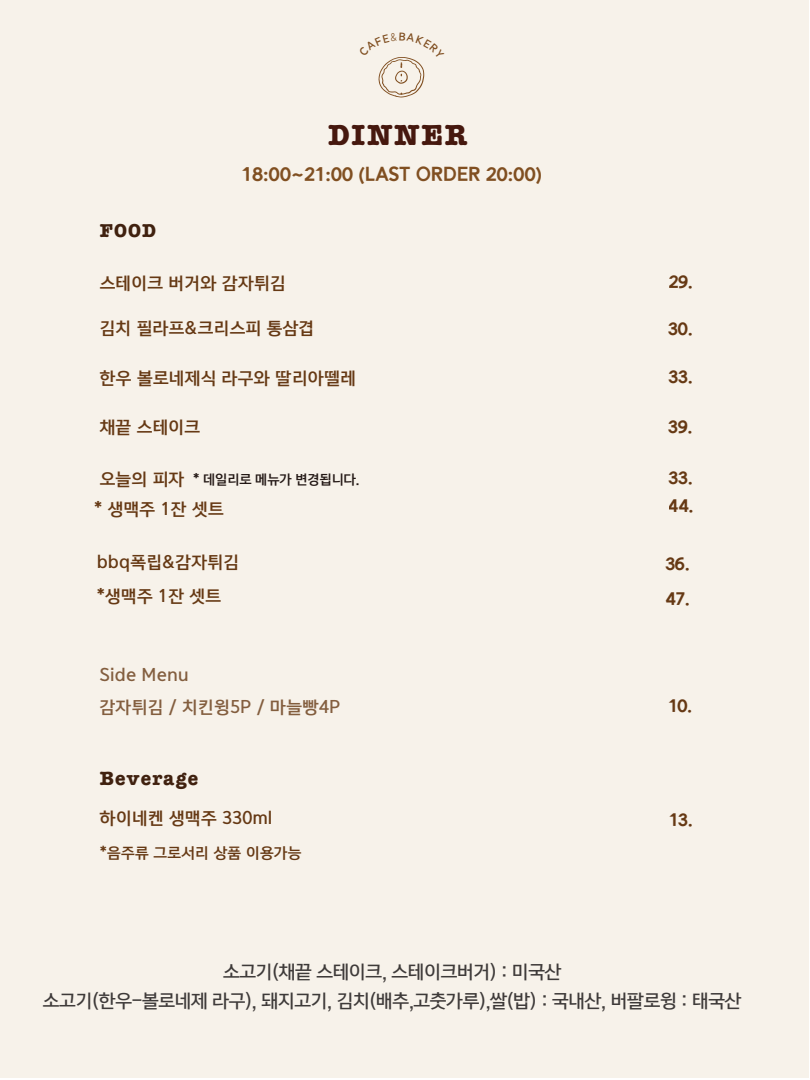
<style>
.page{position:relative;width:810px;height:1080px;background:#fff}
.page>*{position:absolute;margin:0;border:0;box-sizing:border-box;transform-origin:0 0}
.t1{font:700 30px "American Typewriter";letter-spacing:.06em;color:#46180e}
.t2{font:800 24.4px "Alesand";letter-spacing:.01em;color:#804f21}
.t3{font:800 22.5px/27.2px "Alesand";letter-spacing:-.005em;color:#663914}
.t4{font:700 19.85px "American Typewriter";letter-spacing:.06em;color:#40210f}
.t5{font:700 19.25px "American Typewriter";color:#40210f}
.t6{font:17.95px/29px "Yoon Gothic Pro 765";letter-spacing:-.02em;color:#3e3a39;text-align:center}
.t7{font:16.6px/32.2px "Yoon Gothic Pro 775";letter-spacing:.01em;color:#663914}
.t8{font:14.5px "Yoon Gothic Pro 775";letter-spacing:.01em;color:#663914}
.t9{font:13px "Yoon Gothic Pro 775";letter-spacing:-.015em;color:#231815}
.s1{font-size:16.6px;color:#663914}
</style>
<div class="page">
<div style="left:0;top:0;width:809px;height:1077px;background:#f7f2ea"></div>
<svg style="left:378px;top:57px;width:47px;height:40px"></svg>
<h1 class="t1" style="left:328px;top:109px;width:141px">DINNER</h1>
<p class="t5" style="left:100px;top:214px;width:58px">FOOD</p>
<h2 class="t2" style="left:242px;top:162px;width:301px">18:00~21:00 (LAST ORDER 20:00)</h2>
<p class="t7" style="left:100px;top:267px;width:188px">스테이크 버거와 감자튀김</p>
<h3 class="t3" style="left:669px;top:268px;width:26px">29.</h3>
<p class="t7" style="left:100px;top:312px;width:216px">김치 필라프&amp;크리스피 통삼겹</p>
<h3 class="t3" style="left:668px;top:315px;width:26px">30.</h3>
<p class="t7" style="left:100px;top:362px;width:258px">한우 볼로네제식 라구와 딸리아뗄레</p>
<h3 class="t3" style="left:668px;top:363px;width:26px">33.</h3>
<p class="t7" style="left:100px;top:411px;width:102px">채끝 스테이크</p>
<h3 class="t3" style="left:668px;top:413px;width:26px">39.</h3>
<p class="t9" style="left:100px;top:471px;width:262px"><span class="s1">오늘의 피자</span> * 데일리로 메뉴가 변경됩니다.</p>
<p class="t7" style="left:94px;top:493px;width:131px">* 생맥주 1잔 셋트</p>
<h3 class="t3" style="left:668px;top:464px;width:27px">33.<br>44.</h3>
<p class="t7" style="left:97px;top:546px;width:144px">bbq폭립&amp;감자튀김</p>
<h3 class="t3" style="left:665px;top:550px;width:26px">36.</h3>
<p class="t7" style="left:97px;top:580px;width:126px">*생맥주 1잔 셋트</p>
<p class="t7" style="left:100px;top:659px;width:242px">Side Menu<br>감자튀김 / 치킨윙5P / 마늘빵4P</p>
<p class="t4" style="left:100px;top:761px;width:100px">Beverage</p>
<p class="t7" style="left:100px;top:802px;width:174px">하이네켄 생맥주 330ml</p>
<p class="t8" style="left:100px;top:843px;width:203px">*음주류 그로서리 상품 이용가능</p>
<h3 class="t3" style="left:666px;top:585px;width:26px">47.</h3>
<h3 class="t3" style="left:668px;top:692px;width:25px">10.</h3>
<h3 class="t3" style="left:669px;top:806px;width:25px">13.</h3>
<p class="t6" style="left:43px;top:957px;width:700px">소고기(채끝 스테이크, 스테이크버거) : 미국산<br>소고기(한우-볼로네제 라구), 돼지고기, 김치(배추,고춧가루),쌀(밥) : 국내산, 버팔로윙 : 태국산</p>
</div>
